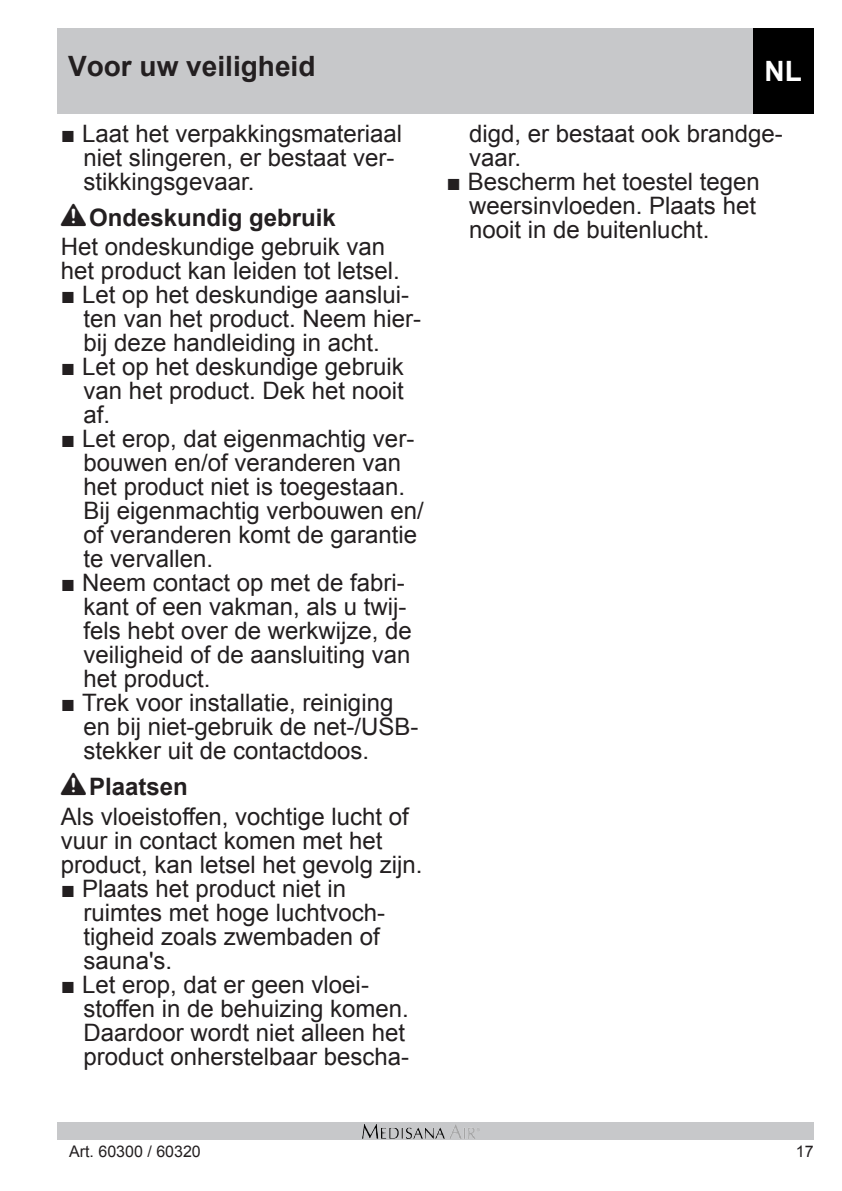
<style>
.page{position:relative;width:842px;height:1191px;background:#fff}
.page>*{position:absolute;margin:0;border:0;box-sizing:border-box;transform-origin:0 0}
.Ü_Head_rechts{font:700 28px "Arial";color:#231f20}
.Ü_Head_Sprache{font:700 28px "Arial";color:#fff}
.Sicherheit_Groß{font:24px/24px "Arial";color:#231f20}
.Sicherheit_Überschri{font:700 24px "Arial";color:#231f20}
.t1{font:16px "Arial";color:#231f20}
.s1{font-family:"Warnzeichen";font-weight:400}
</style>
<div class="page">
<div style="left:57px;top:28px;width:757px;height:85px;background:#c7c8ca"></div>
<div style="left:57px;top:1123px;width:757px;height:17px;background:#c7c8ca"></div>
<img style="left:363px;top:1124px;width:116px;height:14px">
<div style="left:753px;top:29px;width:61px;height:85px;background:#000"></div>
<p class="Ü_Head_rechts" style="left:68px;top:47px;width:249px">Voor uw veiligheid</p>
<p class="Ü_Head_Sprache" style="left:765px;top:53px;width:39px">NL</p>
<p class="Sicherheit_Groß" style="left:84px;top:122px;width:320px;text-indent:-23px">■ Laat het verpakkingsmateriaal niet slingeren, er bestaat ver&shy;stikkingsgevaar.</p>
<p class="Sicherheit_Überschri" style="left:61px;top:201px;width:276px"><span class="s1">L</span>Ondeskundig gebruik</p>
<p class="Sicherheit_Groß" style="left:61px;top:235px;width:340px">Het ondeskundige gebruik van het product kan leiden tot letsel.</p>
<p class="Sicherheit_Groß" style="left:84px;top:283px;width:339px;text-indent:-23px">■ Let op het deskundige aanslui&shy;ten van het product. Neem hier&shy;bij deze handleiding in acht.</p>
<p class="Sicherheit_Groß" style="left:84px;top:355px;width:322px;text-align:justify;text-indent:-23px">■ Let op het deskundige gebruik van het product. Dek het nooit af.</p>
<p class="Sicherheit_Groß" style="left:84px;top:427px;width:342px;text-indent:-23px">■ Let erop, dat eigenmachtig ver&shy;bouwen en/of veranderen van het product niet is toegestaan.<br>Bij eigenmachtig verbouwen en/ of veranderen komt de garantie te vervallen.</p>
<p class="Sicherheit_Groß" style="left:84px;top:571px;width:330px;text-indent:-23px">■ Neem contact op met de fabri&shy;kant of een vakman, als u twij&shy;fels hebt over de werkwijze, de veiligheid of de aansluiting van het product.</p>
<p class="Sicherheit_Groß" style="left:84px;top:691px;width:336px;text-indent:-23px">■ Trek voor installatie, reiniging en bij niet-gebruik de net-/USB&shy;stekker uit de contactdoos.</p>
<p class="Sicherheit_Überschri" style="left:61px;top:770px;width:128px"><span class="s1">L</span>Plaatsen</p>
<p class="Sicherheit_Groß" style="left:61px;top:804px;width:363px">Als vloeistoffen, vochtige lucht of vuur in contact komen met het product, kan letsel het gevolg zijn.</p>
<p class="Sicherheit_Groß" style="left:84px;top:876px;width:303px;text-indent:-23px">■ Plaats het product niet in ruimtes met hoge luchtvoch&shy;tigheid zoals zwembaden of sauna's.</p>
<p class="Sicherheit_Groß" style="left:84px;top:972px;width:327px;text-indent:-23px">■ Let erop, dat er geen vloei&shy;stoffen in de behuizing komen.<br>Daardoor wordt niet alleen het product onherstelbaar bescha-</p>
<p class="Sicherheit_Groß" style="left:469px;top:122px;width:315px">digd, er bestaat ook brandge&shy;vaar.</p>
<p class="Sicherheit_Groß" style="left:469px;top:170px;width:292px;text-indent:-23px">■ Bescherm het toestel tegen weersinvloeden. Plaats het nooit in de buitenlucht.</p>
<p class="t1" style="left:69px;top:1141px;width:133px">Art. 60300 / 60320</p>
<p class="t1" style="left:796px;top:1141px;width:19px">17</p>
</div>
